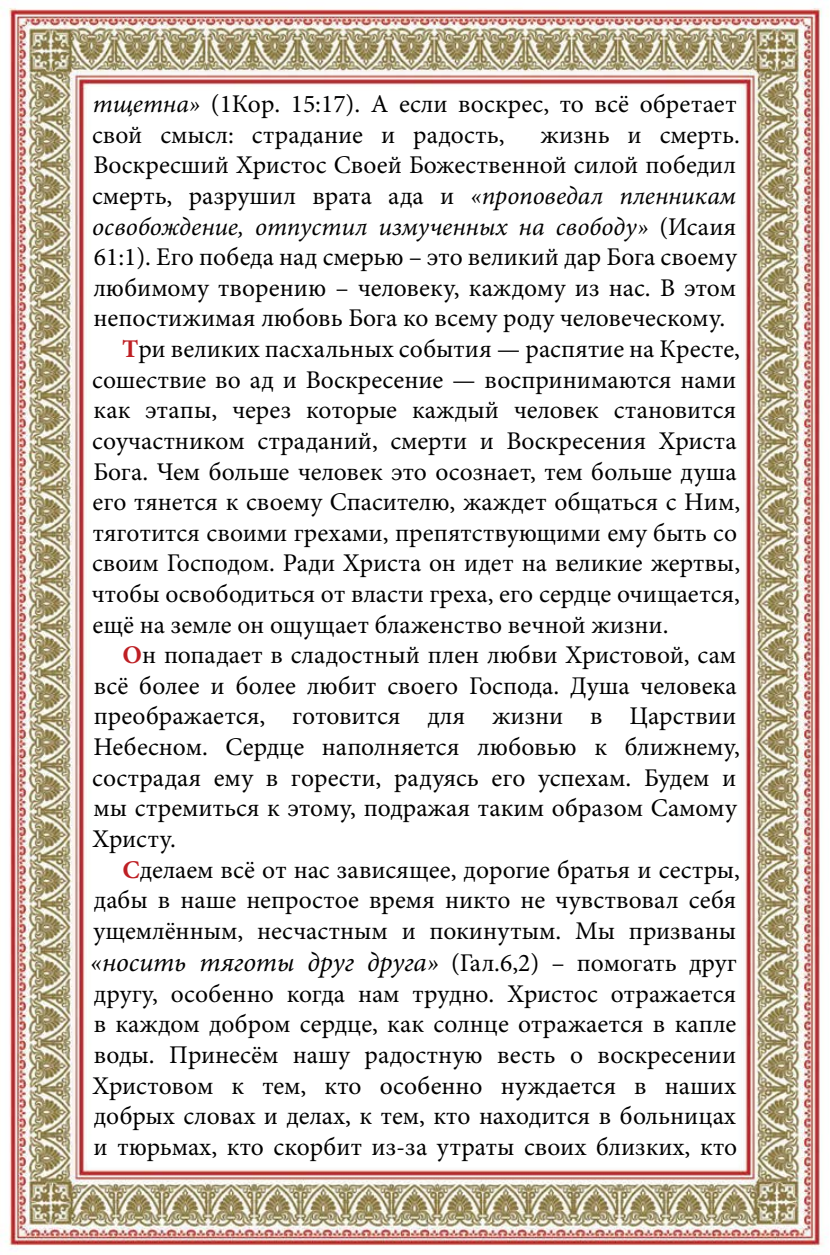
<style>
.page{position:relative;width:830px;height:1255px;background:#fff}
.page>*{position:absolute;margin:0;border:0;box-sizing:border-box;transform-origin:0 0}
.t1{font:italic 27px "Minion Pro";color:#000}
.t2{font:25.5px/30.6px "Minion Pro";color:#000}
.t3{font:italic 25.5px "Minion Pro";color:#000}
.s1{font-style:italic}
.s2{font-style:normal}
.s3{font-weight:700;color:#be1f24}
.s4{font-style:normal;font-size:25.5px}
</style>
<div class="page">
<img style="left:0;top:7px;width:827px;height:1242px">
<p class="t2" style="left:92px;top:89px;width:645px"><span class="s1">тщетна»</span> (1Кор. 15:17). А если воскрес, то всё обретает свой смысл: страдание и радость,</p>
<p class="t2" style="left:540px;top:119px;width:201px">жизнь и смерть.</p>
<p class="t2" style="left:93px;top:150px;width:643px">Воскресший Христос Своей Божественной силой победил</p>
<p class="t2" style="left:92px;top:181px;width:645px">смерть, разрушил врата ада и <span class="s1">«проповедал пленникам</span></p>
<p class="t3" style="left:92px;top:209px;width:645px">освобождение, отпустил измученных на свободу» <span class="s2">(Исаия</span></p>
<p class="t2" style="left:94px;top:242px;width:644px">61:1). Его победа над смерью – это великий дар Бога своему</p>
<p class="t2" style="left:93px;top:272px;width:644px">любимому творению – человеку, каждому из нас. В этом</p>
<p class="t2" style="left:94px;top:303px;width:633px">непостижимая любовь Бога ко всему роду человеческому.</p>
<p class="t2" style="left:122px;top:334px;width:619px"><span class="s3">Т</span>ри великих пасхальных события — распятие на Кресте,</p>
<p class="t2" style="left:92px;top:364px;width:645px">сошествие во ад и Воскресение — воспринимаются нами</p>
<p class="t2" style="left:94px;top:395px;width:644px">как этапы, через которые каждый человек становится</p>
<p class="t2" style="left:92px;top:425px;width:645px">соучастником страданий, смерти и Воскресения Христа</p>
<p class="t2" style="left:93px;top:456px;width:644px">Бога. Чем больше человек это осознает, тем больше душа</p>
<p class="t2" style="left:92px;top:487px;width:649px">его тянется к своему Спасителю, жаждет общаться с Ним,</p>
<p class="t2" style="left:93px;top:517px;width:645px">тяготится своими грехами, препятствующими ему быть со</p>
<p class="t2" style="left:92px;top:548px;width:649px">своим Господом. Ради Христа он идет на великие жертвы,</p>
<p class="t2" style="left:92px;top:578px;width:649px">чтобы освободиться от власти греха, его сердце очищается,</p>
<p class="t2" style="left:92px;top:609px;width:577px">ещё на земле он ощущает блаженство вечной жизни.</p>
<p class="t2" style="left:122px;top:640px;width:615px"><span class="s3">О</span>н попадает в сладостный плен любви Христовой, сам</p>
<p class="t2" style="left:94px;top:670px;width:644px">всё более и более любит своего Господа. Душа человека</p>
<p class="t2" style="left:94px;top:701px;width:643px">преображается, готовится для жизни в Царствии</p>
<p class="t2" style="left:93px;top:731px;width:647px">Небесном. Сердце наполняется любовью к ближнему,</p>
<p class="t2" style="left:92px;top:762px;width:645px">сострадая ему в горести, радуясь его успехам. Будем и</p>
<p class="t2" style="left:93px;top:793px;width:644px">мы стремиться к этому, подражая таким образом Самому</p>
<p class="t2" style="left:92px;top:823px;width:85px">Христу.</p>
<p class="t2" style="left:122px;top:854px;width:618px"><span class="s3">С</span>делаем всё от нас зависящее, дорогие братья и сестры,</p>
<p class="t2" style="left:94px;top:884px;width:643px">дабы в наше непростое время никто не чувствовал себя</p>
<p class="t2" style="left:93px;top:915px;width:644px">ущемлённым, несчастным и покинутым. Мы призваны</p>
<p class="t1" style="left:90px;top:944px;width:648px">«носить тяготы друг друга» <span class="s4">(Гал.6,2) – помогать друг</span></p>
<p class="t2" style="left:92px;top:978px;width:645px;text-align:justify">другу, особенно когда нам трудно. Христос отражается в каждом добром сердце, как солнце отражается в капле воды. Принесём нашу радостную весть о воскресении Христовом к тем, кто особенно нуждается в наших добрых словах и делах, к тем, кто находится в больницах и тюрьмах, кто скорбит из-за утраты своих близких, кто</p>
</div>
